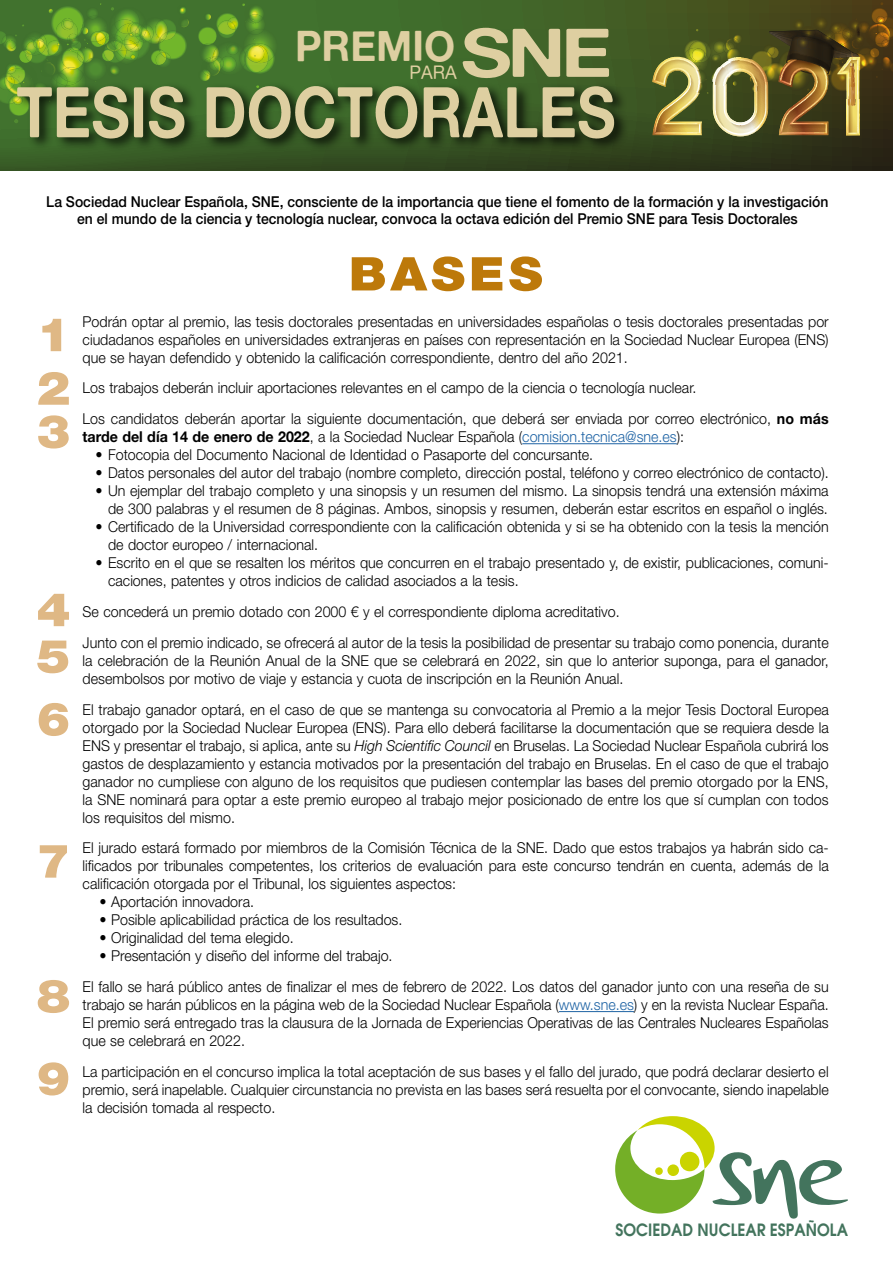
<style>
.page{position:relative;width:893px;height:1263px;background:#fff}
.page>*{position:absolute;margin:0;border:0;box-sizing:border-box;transform-origin:0 0}
.t1{font:70.2px "Alte Haas Grotesk Bold";color:#decfa1;scale:.85 1}
.t2{font:67.5px "Alte Haas Grotesk Bold";color:#decfa1;scale:1.17 1}
.t3{font:900 46.5px "Helvetica Neue LT Std";color:#dfb885;scale:1.09 1}
.t4{font:900 46.5px "Helvetica Neue LT Std";letter-spacing:.08em;color:#bd790a;scale:1.09 1}
.t5{font:42px "Alte Haas Grotesk Bold";color:#decfa1;scale:.95 1}
.t6{font:18.75px "Alte Haas Grotesk";color:#decfa1;scale:.96 1}
.t7{font:600 16.8px "Avant Garde";color:#43745d;scale:.91 1}
.List_Paragraph{font:300 15px/18px "Helvetica Neue LT Std";color:#000;text-align:justify;scale:.95 1}
.t8{font:500 15px/16.5px "Helvetica Neue LT Std";color:#000;text-align:center;scale:.93 1}
.s1{font-weight:700}
.s2{color:#1e63a4}
.s3{font-style:italic}
</style>
<div class="page">
<svg style="left:0;top:0;width:893px;height:170px;background:#3b5924"></svg>
<img style="left:871px;top:8px;width:17px;height:8px">
<img style="left:218px;top:35px;width:17px;height:3px">
<img style="left:198px;top:26px;width:19px;height:13px">
<img style="left:264px;top:61px;width:11px;height:13px">
<img style="left:264px;top:63px;width:4px;height:10px">
<img style="left:216px;top:12px;width:21px;height:19px">
<img style="left:218px;top:21px;width:17px;height:14px">
<img style="left:8px;top:105px;width:6px;height:11px">
<img style="left:243px;top:29px;width:34px;height:26px">
<img style="left:268px;top:44px;width:7px;height:17px">
<img style="left:264px;top:44px;width:4px;height:19px">
<img style="left:245px;top:18px;width:20px;height:15px">
<img style="left:249px;top:29px;width:15px;height:6px">
<img style="left:244px;top:4px;width:4px;height:12px">
<img style="left:248px;top:4px;width:16px;height:14px">
<img style="left:249px;top:14px;width:14px;height:9px">
<svg style="left:204px;top:13px;width:7px;height:7px"></svg>
<svg style="left:228px;top:16px;width:29px;height:13px"></svg>
<svg style="left:0;top:3px;width:189px;height:102px;background:#5a8d2d"></svg>
<svg style="left:198px;top:39px;width:66px;height:42px;background:#61922e"></svg>
<img style="left:652px;top:16px;width:241px;height:120px">
<img style="left:692px;top:48px;width:187px;height:51px">
<img style="left:652px;top:107px;width:14px;height:27px">
<img style="left:846px;top:99px;width:13px;height:36px">
<div style="left:14px;top:81px;width:615px;height:71px;background:#000;opacity:.75"></div>
<hr style="left:522px;top:443px;width:155px;height:1px;background:#1e63a4">
<hr style="left:559px;top:1011px;width:75px;height:1px;background:#1e63a4">
<svg style="left:615px;top:1116px;width:233px;height:103px"></svg>
<div style="left:667px;top:1164px;width:12px;height:12px;background:#cad400;border-radius:50%"></div>
<div style="left:655px;top:1167px;width:8px;height:8px;background:#cad400;border-radius:50%"></div>
<p class="t2" style="left:461px;top:11px;width:131px">SNE</p>
<p class="t5" style="left:295px;top:20px;width:170px">PREMIO</p>
<p class="t6" style="left:409px;top:62px;width:51px">PARA</p>
<p class="t1" style="left:16px;top:69px;width:707px">TESIS DOCTORALES</p>
<p class="t8" style="left:46px;top:193px;width:842px">La Sociedad Nuclear Española, SNE, consciente de la importancia que tiene el fomento de la formación y la investigación en el mundo de la ciencia y tecnología nuclear, convoca la octava edición del Premio SNE para Tesis Doctorales</p>
<p class="t3" style="left:37px;top:307px;width:33px">1</p>
<p class="t3" style="left:37px;top:360px;width:33px">2</p>
<p class="t3" style="left:37px;top:404px;width:33px">3</p>
<p class="t3" style="left:37px;top:582px;width:33px">4</p>
<p class="t3" style="left:37px;top:629px;width:33px">5</p>
<p class="t3" style="left:37px;top:691px;width:33px">6</p>
<p class="t3" style="left:37px;top:833px;width:33px">7</p>
<p class="t3" style="left:37px;top:968px;width:33px">8</p>
<p class="t3" style="left:37px;top:1051px;width:33px">9</p>
<p class="t4" style="left:349px;top:246px;width:179px">BASES</p>
<p class="List_Paragraph" style="left:83px;top:312px;width:787px">Podrán optar al premio, las tesis doctorales presentadas en universidades españolas o tesis doctorales presentadas por ciudadanos españoles en universidades extranjeras en países con representación en la Sociedad Nuclear Europea (ENS) que se hayan defendido y obtenido la calificación correspondiente, dentro del año 2021.</p>
<p class="List_Paragraph" style="left:83px;top:379px;width:648px">Los trabajos deberán incluir aportaciones relevantes en el campo de la ciencia o tecnología nuclear.</p>
<p class="List_Paragraph" style="left:83px;top:410px;width:787px">Los candidatos deberán aportar la siguiente documentación, que deberá ser enviada por correo electrónico, <span class="s1">no más tarde del día 14 de enero de 2022</span>, a la Sociedad Nuclear Española (<span class="s2">comision.tecnica@sne.es</span>):</p>
<p class="List_Paragraph" style="left:95px;top:446px;width:526px">• Fotocopia del Documento Nacional de Identidad o Pasaporte del concursante.</p>
<p class="List_Paragraph" style="left:95px;top:464px;width:773px">• Datos personales del autor del trabajo (nombre completo, dirección postal, teléfono y correo electrónico de contacto).</p>
<p class="List_Paragraph" style="left:95px;top:482px;width:773px;text-align:right">• Un ejemplar del trabajo completo y una sinopsis y un resumen del mismo. La sinopsis tendrá una extensión máxima de 300 palabras y el resumen de 8 páginas. Ambos, sinopsis y resumen, deberán estar escritos en español o inglés.</p>
<p class="List_Paragraph" style="left:108px;top:518px;width:760px;text-indent:-13px">• Certificado de la Universidad correspondiente con la calificación obtenida y si se ha obtenido con la tesis la mención de doctor europeo / internacional.</p>
<p class="List_Paragraph" style="left:108px;top:554px;width:760px;text-indent:-13px">• Escrito en el que se resalten los méritos que concurren en el trabajo presentado y, de existir, publicaciones, comuni&shy;caciones, patentes y otros indicios de calidad asociados a la tesis.</p>
<p class="List_Paragraph" style="left:83px;top:602px;width:567px">Se concederá un premio dotado con 2000 € y el correspondiente diploma acreditativo.</p>
<p class="List_Paragraph" style="left:83px;top:633px;width:787px">Junto con el premio indicado, se ofrecerá al autor de la tesis la posibilidad de presentar su trabajo como ponencia, durante la celebración de la Reunión Anual de la SNE que se celebrará en 2022, sin que lo anterior suponga, para el ganador, desembolsos por motivo de viaje y estancia y cuota de inscripción en la Reunión Anual.</p>
<p class="List_Paragraph" style="left:83px;top:700px;width:787px">El trabajo ganador optará, en el caso de que se mantenga su convocatoria al Premio a la mejor Tesis Doctoral Europea otorgado por la Sociedad Nuclear Europea (ENS). Para ello deberá facilitarse la documentación que se requiera desde la ENS y presentar el trabajo, si aplica, ante su <span class="s3">High Scientific Council</span> en Bruselas. La Sociedad Nuclear Española cubrirá los gastos de desplazamiento y estancia motivados por la presentación del trabajo en Bruselas. En el caso de que el trabajo ganador no cumpliese con alguno de los requisitos que pudiesen contemplar las bases del premio otorgado por la ENS, la SNE nominará para optar a este premio europeo al trabajo mejor posicionado de entre los que sí cumplan con todos los requisitos del mismo.</p>
<p class="List_Paragraph" style="left:83px;top:839px;width:787px">El jurado estará formado por miembros de la Comisión Técnica de la SNE. Dado que estos trabajos ya habrán sido ca&shy;lificados por tribunales competentes, los criterios de evaluación para este concurso tendrán en cuenta, además de la calificación otorgada por el Tribunal, los siguientes aspectos:</p>
<p class="List_Paragraph" style="left:100px;top:893px;width:164px">• Aportación innovadora.</p>
<p class="List_Paragraph" style="left:100px;top:911px;width:320px">• Posible aplicabilidad práctica de los resultados.</p>
<p class="List_Paragraph" style="left:100px;top:929px;width:206px">• Originalidad del tema elegido.</p>
<p class="List_Paragraph" style="left:100px;top:947px;width:310px">• Presentación y diseño del informe del trabajo.</p>
<p class="List_Paragraph" style="left:83px;top:977px;width:787px">El fallo se hará público antes de finalizar el mes de febrero de 2022. Los datos del ganador junto con una reseña de su trabajo se harán públicos en la página web de la Sociedad Nuclear Española (<span class="s2">www.sne.es</span>) y en la revista Nuclear España.<br>El premio será entregado tras la clausura de la Jornada de Experiencias Operativas de las Centrales Nucleares Españolas que se celebrará en 2022.</p>
<p class="List_Paragraph" style="left:83px;top:1062px;width:787px">La participación en el concurso implica la total aceptación de sus bases y el fallo del jurado, que podrá declarar desierto el premio, será inapelable. Cualquier circunstancia no prevista en las bases será resuelta por el convocante, siendo inapelable la decisión tomada al respecto.</p>
<p class="t7" style="left:615px;top:1218px;width:257px">SOCIEDAD NUCLEAR ESPAÑOLA</p>
</div>
